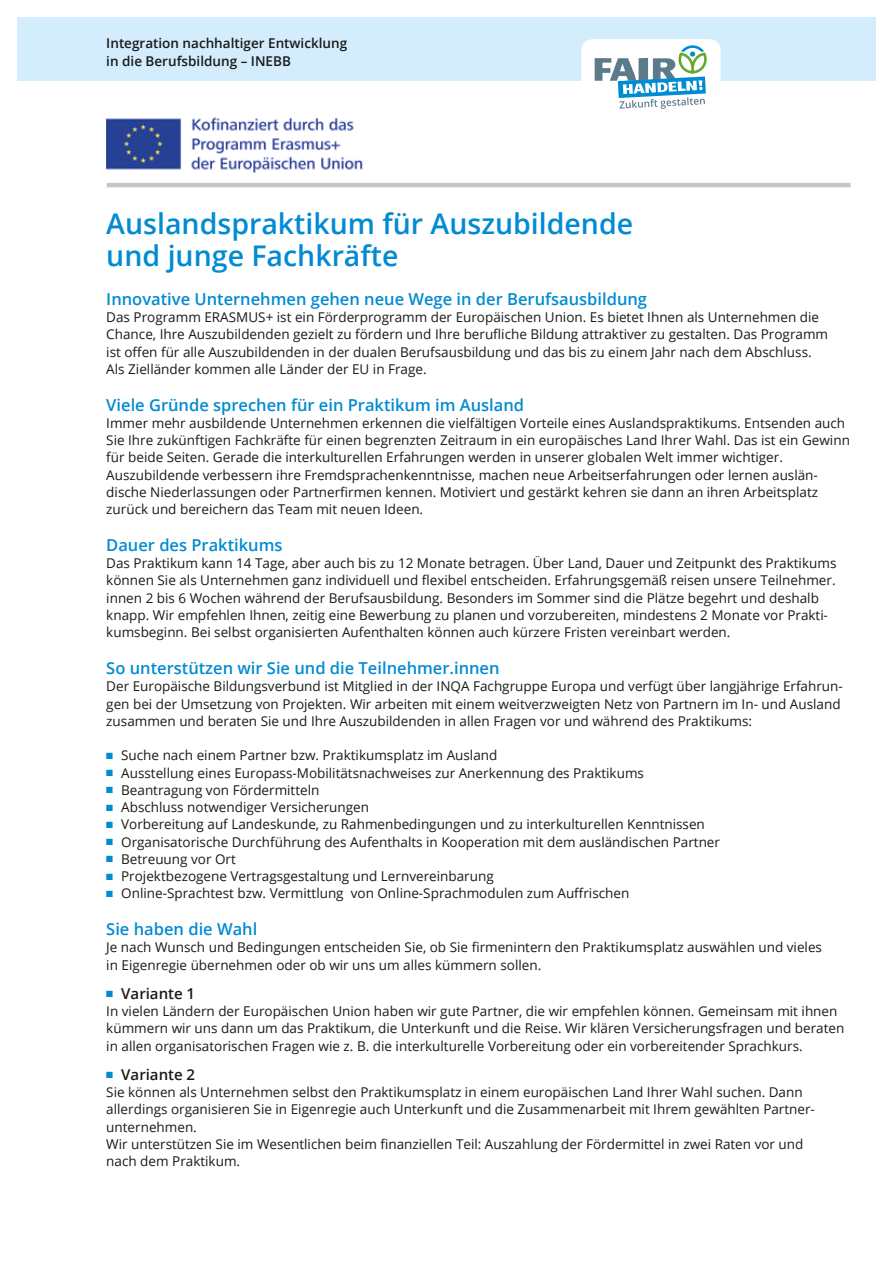
<style>
.page{position:relative;width:893px;height:1263px;background:#fff}
.page>*{position:absolute;margin:0;border:0;box-sizing:border-box;transform-origin:0 0}
.t1{font:600 28.5px/31.5px "Open Sans";color:#008bd2}
.t2{font:600 16.5px "Open Sans";color:#008bd2}
.t3{font:600 15px "Open Sans";color:#1a1a18}
.t4{font:13.5px/17.2px "Open Sans";color:#1a1a18}
.t5{font:600 13.5px/17.5px "Open Sans";color:#1a1a18}
.s1{color:#008bd2}
</style>
<div class="page">
<hr style="left:107px;top:183px;width:743px;height:4px;background:#c5c6c6">
<div style="left:17px;top:17px;width:859px;height:64px;background:#d4edfc"></div>
<div style="left:581px;top:39px;width:140px;height:77px;background:#fff;border-radius:12px"></div>
<svg style="left:595px;top:45px;width:112px;height:64px"></svg>
<img style="left:106px;top:117px;width:257px;height:56px">
<p class="t5" style="left:106px;top:34px;width:242px">Integration nachhaltiger Entwicklung in die Berufsbildung – INEBB</p>
<h1 class="t1" style="left:106px;top:208px;width:528px">Auslandspraktikum für Auszubildende und junge Fachkräfte</h1>
<p class="t2" style="left:106px;top:288px;width:542px">Innovative Unternehmen gehen neue Wege in der Berufsausbildung</p>
<p class="t4" style="left:106px;top:308px;width:723px">Das Programm ERASMUS+ ist ein Förderprogramm der Europäischen Union. Es bietet Ihnen als Unternehmen die Chance, Ihre Auszubildenden gezielt zu fördern und Ihre berufliche Bildung attraktiver zu gestalten. Das Programm ist offen für alle Auszubildenden in der dualen Berufsausbildung und das bis zu einem Jahr nach dem Abschluss.<br>Als Zielländer kommen alle Länder der EU in Frage.</p>
<p class="t2" style="left:106px;top:393px;width:419px">Viele Gründe sprechen für ein Praktikum im Ausland</p>
<p class="t4" style="left:106px;top:414px;width:745px">Immer mehr ausbildende Unternehmen erkennen die vielfältigen Vorteile eines Auslandspraktikums. Entsenden auch Sie Ihre zukünftigen Fachkräfte für einen begrenzten Zeitraum in ein europäisches Land Ihrer Wahl. Das ist ein Gewinn für beide Seiten. Gerade die interkulturellen Erfahrungen werden in unserer globalen Welt immer wichtiger.<br>Auszubildende verbessern ihre Fremdsprachenkenntnisse, machen neue Arbeitserfahrungen oder lernen auslän&shy;dische Niederlassungen oder Partnerfirmen kennen. Motiviert und gestärkt kehren sie dann an ihren Arbeitsplatz zurück und bereichern das Team mit neuen Ideen.</p>
<p class="t2" style="left:106px;top:534px;width:178px">Dauer des Praktikums</p>
<p class="t4" style="left:106px;top:554px;width:732px">Das Praktikum kann 14 Tage, aber auch bis zu 12 Monate betragen. Über Land, Dauer und Zeitpunkt des Praktikums können Sie als Unternehmen ganz individuell und flexibel entscheiden. Erfahrungsgemäß reisen unsere Teilnehmer. innen 2 bis 6 Wochen während der Berufsausbildung. Besonders im Sommer sind die Plätze begehrt und deshalb knapp. Wir empfehlen Ihnen, zeitig eine Bewerbung zu planen und vorzubereiten, mindestens 2 Monate vor Prakti&shy;kumsbeginn. Bei selbst organisierten Aufenthalten können auch kürzere Fristen vereinbart werden.</p>
<p class="t2" style="left:106px;top:657px;width:395px">So unterstützen wir Sie und die Teilnehmer.innen</p>
<p class="t4" style="left:106px;top:677px;width:738px">Der Europäische Bildungsverbund ist Mitglied in der INQA Fachgruppe Europa und verfügt über langjährige Erfahrun&shy;gen bei der Umsetzung von Projekten. Wir arbeiten mit einem weitverzweigten Netz von Partnern im In- und Ausland zusammen und beraten Sie und Ihre Auszubildenden in allen Fragen vor und während des Praktikums:</p>
<p class="t4" style="left:106px;top:746px;width:393px"><span class="s1">■</span> Suche nach einem Partner bzw. Praktikumsplatz im Ausland</p>
<p class="t4" style="left:106px;top:764px;width:539px"><span class="s1">■</span> Ausstellung eines Europass-Mobilitätsnachweises zur Anerkennung des Praktikums</p>
<p class="t4" style="left:106px;top:781px;width:215px"><span class="s1">■</span> Beantragung von Fördermitteln</p>
<p class="t4" style="left:106px;top:798px;width:264px"><span class="s1">■</span> Abschluss notwendiger Versicherungen</p>
<p class="t4" style="left:106px;top:815px;width:600px"><span class="s1">■</span> Vorbereitung auf Landeskunde, zu Rahmenbedingungen und zu interkulturellen Kenntnissen</p>
<p class="t4" style="left:106px;top:833px;width:615px"><span class="s1">■</span> Organisatorische Durchführung des Aufenthalts in Kooperation mit dem ausländischen Partner</p>
<p class="t4" style="left:106px;top:850px;width:131px"><span class="s1">■</span> Betreuung vor Ort</p>
<p class="t4" style="left:106px;top:867px;width:389px"><span class="s1">■</span> Projektbezogene Vertragsgestaltung und Lernvereinbarung</p>
<p class="t4" style="left:106px;top:884px;width:525px"><span class="s1">■</span> Online-Sprachtest bzw. Vermittlung von Online-Sprachmodulen zum Auffrischen</p>
<p class="t2" style="left:106px;top:918px;width:153px">Sie haben die Wahl</p>
<p class="t4" style="left:106px;top:938px;width:717px">Je nach Wunsch und Bedingungen entscheiden Sie, ob Sie firmenintern den Praktikumsplatz auswählen und vieles in Eigenregie übernehmen oder ob wir uns um alles kümmern sollen.</p>
<p class="t3" style="left:106px;top:983px;width:90px"><span class="s1">■</span> Variante 1</p>
<p class="t4" style="left:106px;top:1002px;width:740px">In vielen Ländern der Europäischen Union haben wir gute Partner, die wir empfehlen können. Gemeinsam mit ihnen kümmern wir uns dann um das Praktikum, die Unterkunft und die Reise. Wir klären Versicherungsfragen und beraten in allen organisatorischen Fragen wie z. B. die interkulturelle Vorbereitung oder ein vorbereitender Sprachkurs.</p>
<p class="t3" style="left:106px;top:1064px;width:90px"><span class="s1">■</span> Variante 2</p>
<p class="t4" style="left:106px;top:1083px;width:710px">Sie können als Unternehmen selbst den Praktikumsplatz in einem europäischen Land Ihrer Wahl suchen. Dann allerdings organisieren Sie in Eigenregie auch Unterkunft und die Zusammenarbeit mit Ihrem gewählten Partner&shy;unternehmen.<br>Wir unterstützen Sie im Wesentlichen beim finanziellen Teil: Auszahlung der Fördermittel in zwei Raten vor und nach dem Praktikum.</p>
</div>
